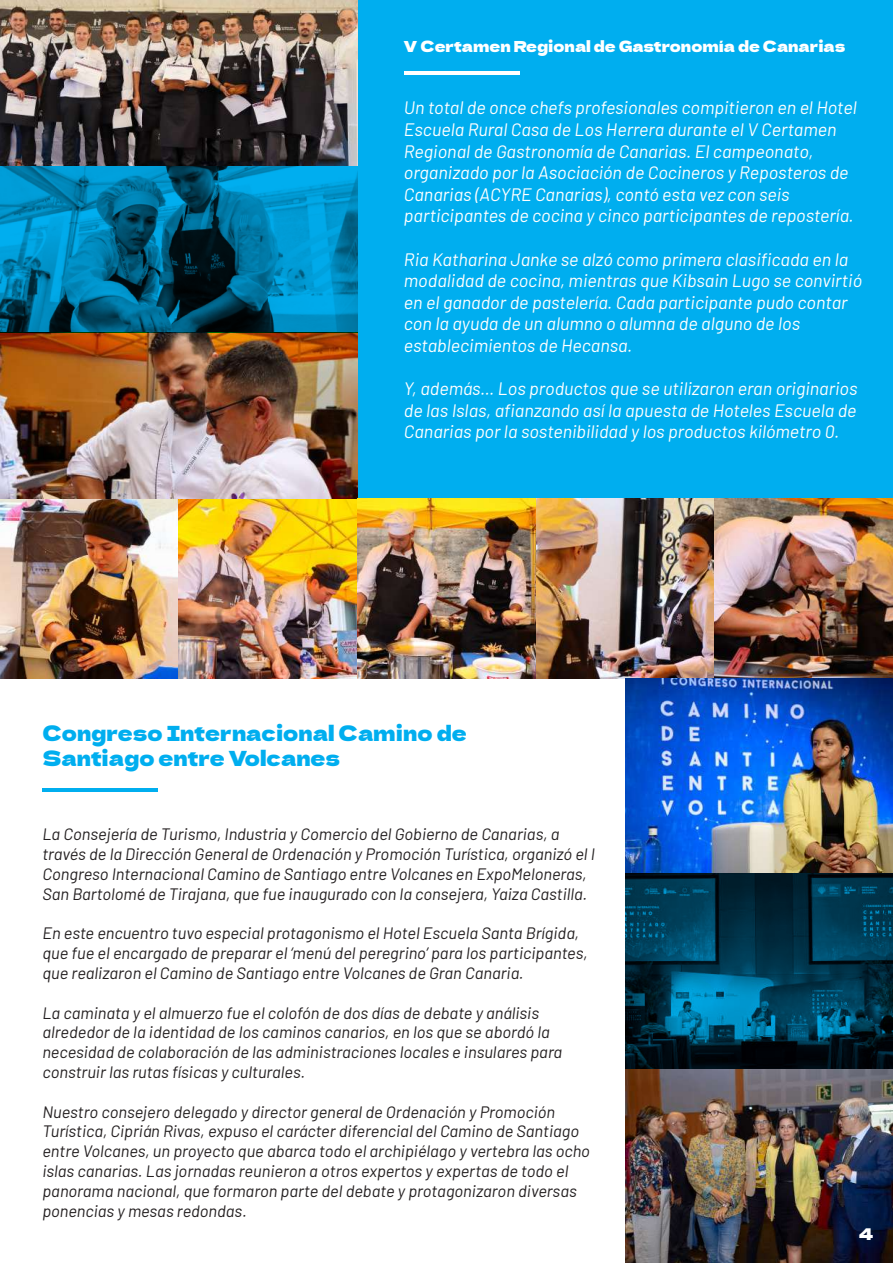
<style>
.page{position:relative;width:893px;height:1263px;background:#fff}
.page>*{position:absolute;margin:0;border:0;box-sizing:border-box;transform-origin:0 0}
.t1{font:20.55px/24.8px "Dela Gothic One";color:#00aeef}
.t2{font:italic 18px/21.6px "Barlow";color:#fff}
.t3{font:italic 16.5px/19.8px "Barlow";color:#231f20}
.t4{font:15.9px "Dela Gothic One";color:#fff}
.t5{font:15px "Dela Gothic One";color:#fff}
</style>
<div class="page">
<img style="left:625px;top:679px;width:268px;height:584px">
<div style="left:357px;top:0;width:536px;height:498px;background:#00aeef"></div>
<hr style="left:404px;top:71px;width:115px;height:3px;background:#fff">
<img style="left:357px;top:498px;width:536px;height:181px">
<img style="left:0;top:0;width:357px;height:679px">
<hr style="left:42px;top:788px;width:116px;height:3px;background:#00aeef">
<svg style="left:0;top:166px;width:357px;height:166px;background:#00719c"></svg>
<svg style="left:625px;top:874px;width:268px;height:195px;background:#003850"></svg>
<p class="t5" style="left:404px;top:35px;width:443px">V Certamen Regional de Gastronomía de Canarias</p>
<p class="t2" style="left:404px;top:96px;width:454px">Un total de once chefs profesionales compitieron en el Hotel Escuela Rural Casa de Los Herrera durante el V Certamen Regional de Gastronomía de Canarias. El campeonato, organizado por la Asociación de Cocineros y Reposteros de Canarias (ACYRE Canarias), contó esta vez con seis participantes de cocina y cinco participantes de repostería.</p>
<p class="t2" style="left:404px;top:247px;width:460px">Ria Katharina Janke se alzó como primera clasificada en la modalidad de cocina, mientras que Kibsain Lugo se convirtió en el ganador de pastelería. Cada participante pudo contar con la ayuda de un alumno o alumna de alguno de los establecimientos de Hecansa.</p>
<p class="t2" style="left:404px;top:377px;width:455px;text-align:justify">Y, además… Los productos que se utilizaron eran originarios de las Islas, afianzando así la apuesta de Hoteles Escuela de Canarias por la sostenibilidad y los productos kilómetro 0.</p>
<p class="t1" style="left:42px;top:720px;width:426px">Congreso Internacional Camino de<br>Santiago entre Volcanes</p>
<p class="t3" style="left:42px;top:823px;width:554px">La Consejería de Turismo, Industria y Comercio del Gobierno de Canarias, a través de la Dirección General de Ordenación y Promoción Turística, organizó el I Congreso Internacional Camino de Santiago entre Volcanes en ExpoMeloneras, San Bartolomé de Tirajana, que fue inaugurado con la consejera, Yaiza Castilla.</p>
<p class="t3" style="left:42px;top:922px;width:547px">En este encuentro tuvo especial protagonismo el Hotel Escuela Santa Brígida, que fue el encargado de preparar el ‘menú del peregrino’ para los participantes, que realizaron el Camino de Santiago entre Volcanes de Gran Canaria.</p>
<p class="t3" style="left:42px;top:1001px;width:521px">La caminata y el almuerzo fue el colofón de dos días de debate y análisis alrededor de la identidad de los caminos canarios, en los que se abordó la necesidad de colaboración de las administraciones locales e insulares para construir las rutas físicas y culturales.</p>
<p class="t3" style="left:42px;top:1100px;width:549px">Nuestro consejero delegado y director general de Ordenación y Promoción Turística, Ciprián Rivas, expuso el carácter diferencial del Camino de Santiago entre Volcanes, un proyecto que abarca todo el archipiélago y vertebra las ocho islas canarias. Las jornadas reunieron a otros expertos y expertas de todo el panorama nacional, que formaron parte del debate y protagonizaron diversas ponencias y mesas redondas.</p>
<p class="t4" style="left:859px;top:1221px;width:16px">4</p>
</div>
